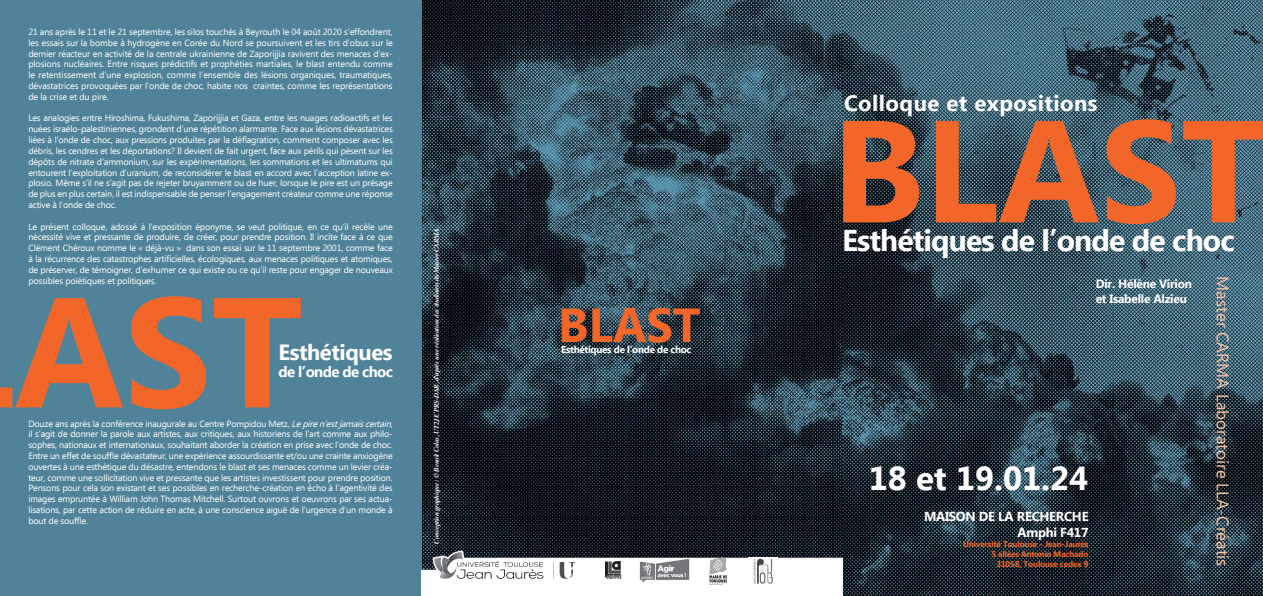
<style>
.page{position:relative;width:1263px;height:596px;background:#fff}
.page>*{position:absolute;margin:0;border:0;box-sizing:border-box;transform-origin:0 0}
.t1{font:700 155.9px "Ebrima";color:#f2662a}
.t2{font:700 144.6px "Ebrima";color:#f2662a}
.t3{font:700 47.5px "Ebrima";color:#f2662a}
.t4{font:700 33.1px "Ebrima";color:#fff}
.t5{font:700 30px "Ebrima";letter-spacing:-.03em;color:#fff}
.t6{font:700 22.1px "Ebrima";letter-spacing:.02em;color:#fff}
.t7{font:700 22px "Ebrima";letter-spacing:-.02em;color:#fff}
.t8{font:16.7px "Ebrima";color:#fac3a1}
.t9{font:700 15px "Ebrima";letter-spacing:-.04em;color:#fff}
.t10{font:700 13px/15.6px "Ebrima";letter-spacing:-.02em;color:#fff;text-align:right}
.t11{font:700 12px/14.4px "Ebrima";letter-spacing:-.02em;color:#fff}
.t12{font:700 9.9px "Ebrima";letter-spacing:-.03em;color:#fff}
.t13{font:9px/10.8px "Ebrima";letter-spacing:-.02em;color:#fff;text-align:justify}
.t14{font:700 8.3px/9.9px "Ebrima";letter-spacing:-.02em;color:#f2662a;text-align:right}
.t15{font:italic 700 7px "Times";letter-spacing:-.03em;color:#fff}
.s1{font-style:italic}
</style>
<div class="page">
<img style="left:421px;top:0;width:421px;height:543px">
<div style="left:0;top:0;width:421px;height:595px;background:#50839a"></div>
<img style="left:842px;top:0;width:421px;height:595px">
<img style="left:421px;top:543px;width:421px;height:42px">
<img style="left:640px;top:558px;width:49px;height:25px">
<img style="left:707px;top:557px;width:21px;height:27px">
<img style="left:748px;top:557px;width:29px;height:28px">
<img style="left:605px;top:561px;width:17px;height:17px">
<p class="t13" style="left:28px;top:27px;width:366px">21 ans après le 11 et le 21 septembre, les silos touchés à Beyrouth le 04 août 2020 s’effondrent, les essais sur la bombe à hydrogène en Corée du Nord se poursuivent et les tirs d’obus sur le dernier réacteur en activité de la centrale ukrainienne de Zaporijjia ravivent des menaces d’ex&shy;plosions nucléaires. Entre risques prédictifs et prophéties martiales, le blast entendu comme le retentissement d’une explosion, comme l’ensemble des lésions organiques, traumatiques, dévastatrices provoquées par l’onde de choc, habite nos craintes, comme les représentations de la crise et du pire.</p>
<p class="t13" style="left:28px;top:113px;width:366px">Les analogies entre Hiroshima, Fukushima, Zaporijjia et Gaza, entre les nuages radioactifs et les nuées israélo-palestiniennes, grondent d’une répétition alarmante. Face aux lésions dévastatrices liées à l’onde de choc, aux pressions produites par la déflagration, comment composer avec les débris, les cendres et les déportations? Il devient de fait urgent, face aux périls qui pèsent sur les dépôts de nitrate d’ammonium, sur les expérimentations, les sommations et les ultimatums qui entourent l’exploitation d’uranium, de reconsidérer le blast en accord avec l’acception latine ex&shy;plosio. Même s’il ne s’agit pas de rejeter bruyamment ou de huer, lorsque le pire est un présage de plus en plus certain, il est indispensable de penser l’engagement créateur comme une réponse active à l’onde de choc.</p>
<p class="t13" style="left:28px;top:221px;width:366px">Le présent colloque, adossé à l’exposition éponyme, se veut politique, en ce qu’il recèle une nécessité vive et pressante de produire, de créer, pour prendre position. Il incite face à ce que Clément Chéroux nomme le « déjà-vu » dans son essai sur le 11 septembre 2001, comme face à la récurrence des catastrophes artificielles, écologiques, aux menaces politiques et atomiques, de préserver, de témoigner, d’exhumer ce qui existe ou ce qu’il reste pour engager de nouveaux possibles poïétiques et politiques.</p>
<h1 class="t1" style="left:15px;top:236px;width:290px">AST</h1>
<h3 class="t7" style="left:279px;top:335px;width:116px">Esthétiques</h3>
<h3 class="t9" style="left:279px;top:360px;width:116px">de l’onde de choc</h3>
<p class="t13" style="left:28px;top:418px;width:368px;text-align:left">Douze ans après la conférence inaugurale au Centre Pompidou Metz, <span class="s1">Lepiren’estjamaiscertain</span>, il s’agit de donner la parole aux artistes, aux critiques, aux historiens de l’art comme aux philo&shy;sophes, nationaux et internationaux, souhaitant aborder la création en prise avec l’onde de choc.<br>Entre un effet de souffle dévastateur, une expérience assourdissante et/ou une crainte anxiogène ouvertes à une esthétique du désastre, entendons le blast et ses menaces comme un levier créa&shy;teur, comme une sollicitation vive et pressante que les artistes investissent pour prendre position.<br>Pensons pour cela son existant et ses possibles en recherche-création en écho à l’agentivité des images empruntée à William John Thomas Mitchell. Surtout ouvrons et oeuvrons par ses actua&shy;lisations, par cette action de réduire en acte, à une conscience aiguë de l’urgence d’un monde à bout de souffle.</p>
<p class="t15" style="left:430px;top:543px;width:318px;rotate:-90deg">Conception graphique : © Benoît Colas, UT2J/CPRS-DAR, d’après une réalisation des étudiants du Master CARMA.</p>
<h3 class="t3" style="left:558px;top:289px;width:144px">BLAST</h3>
<p class="t12" style="left:561px;top:341px;width:132px">Esthétiques de l’onde de choc</p>
<h3 class="t6" style="left:844px;top:87px;width:255px">Colloque et expositions</h3>
<h2 class="t2" style="left:832px;top:63px;width:436px">BLAST</h2>
<h3 class="t5" style="left:842px;top:218px;width:394px">Esthétiques de l’onde de choc</h3>
<h3 class="t11" style="left:1096px;top:277px;width:98px">Dir. Hélène Virion et Isabelle Alzieu</h3>
<h3 class="t4" style="left:869px;top:453px;width:221px">18 et 19.01.24</h3>
<h3 class="t10" style="left:924px;top:509px;width:166px">MAISON DE LA RECHERCHE<br>Amphi F417</h3>
<p class="t14" style="left:963px;top:539px;width:127px">Université Toulouse - Jean-Jaurès<br>5 allées Antonio Machado<br>31058, Toulouse cedex 9</p>
<h3 class="t8" style="left:1234px;top:276px;width:291px;rotate:90deg">Master CARMA Laboratoire LLA-Créatis</h3>
</div>
